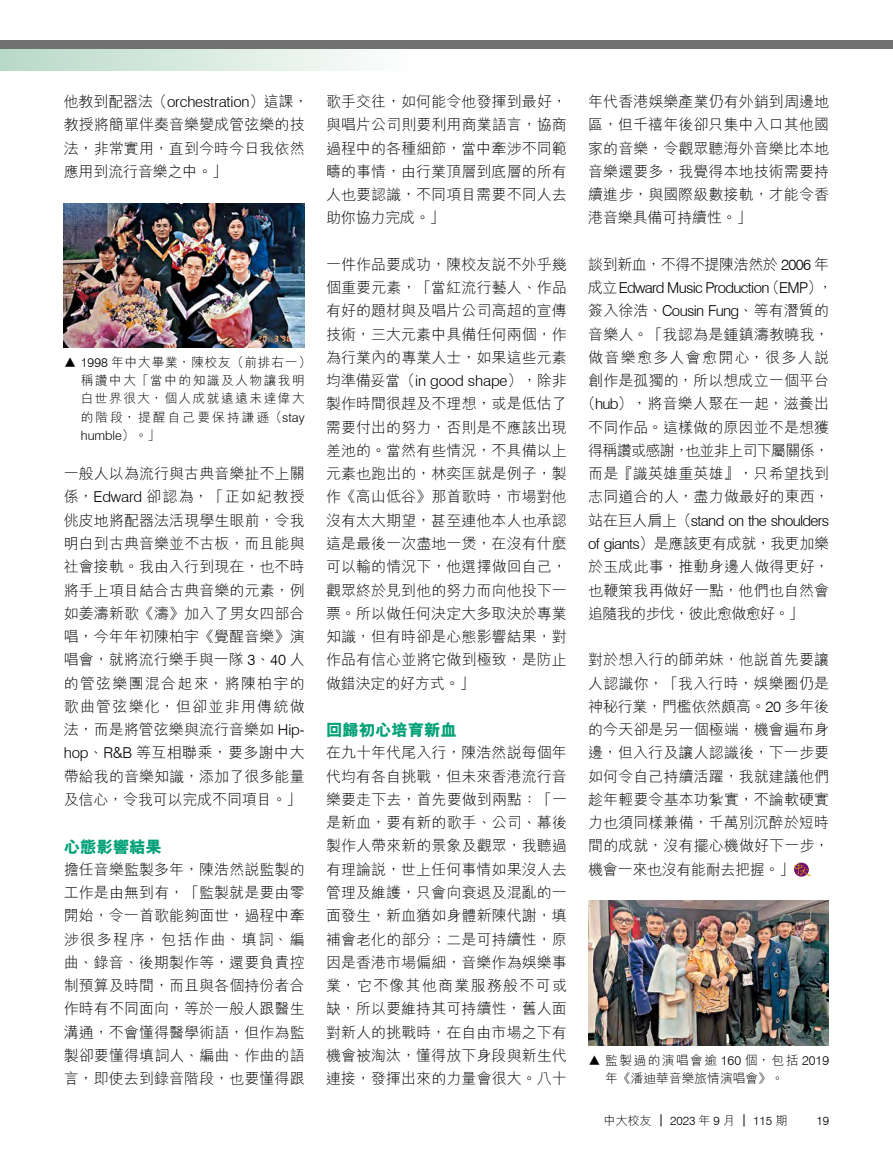
<style>
.page{position:relative;width:893px;height:1170px;background:#fff}
.page>*{position:absolute;margin:0;border:0;box-sizing:border-box;transform-origin:0 0}
.t1{font:800 16.5px "M Hei HK";letter-spacing:-.01em;color:#00a077}
.t2{font:300 15px/23.2px "M Hei HK";letter-spacing:.005em;color:#000;text-align:justify}
.t3{font:300 15px "Swiss 721 BT";letter-spacing:-.045em;color:#000}
.t4{font:300 15px "Swiss 721 BT";letter-spacing:-.01em;color:#000}
.t5{font:300 15px "M Hei HK";letter-spacing:-.03em;color:#000}
.t6{font:300 12.75px/18px "M Hei HK";letter-spacing:.11em;color:#000}
.t7{font:300 12.75px/18px "M Hei HK";color:#000}
.t8{font:300 12.75px "Swiss 721 BT";color:#000}
.t9{font:300 12px "M Hei HK";color:#000}
.t10{font:300 12px "Swiss 721 BT";color:#000}
.s1{font-family:"M Hei HK"}
.s2{font-family:"Swiss 721 BT"}
</style>
<div class="page">
<svg style="left:0;top:49px;width:359px;height:21px;background:#d6e9df"></svg>
<div style="left:0;top:41px;width:893px;height:8px;background:#727171"></div>
<div style="left:794px;top:862px;width:15px;height:14px;background:#750e6d;border-radius:50%"></div>
<svg style="left:794px;top:862px;width:16px;height:13px"></svg>
<img style="left:64px;top:203px;width:240px;height:144px">
<img style="left:588px;top:900px;width:241px;height:145px">
<p class="t4" style="left:64px;top:92px;width:246px"><span class="s1">他教到配器法（</span>orchestration<span class="s1">）這課，</span></p>
<p class="t2" style="left:64px;top:113px;width:242px">教授將簡單伴奏音樂變成管弦樂的技法，非常實用，直到今時今日我依然應用到流行音樂之中。」</p>
<p class="t6" style="left:81px;top:353px;width:232px;text-indent:-17px">▲ <span class="s2">1998</span> 年中大畢業，陳校友（前排右一）稱讚中大「當中的知識及人物讓我明白世界很大，個人成就遠遠未達偉大的階段，提醒自己要保持謙遜（<span class="s2">stay</span></p>
<p class="t8" style="left:81px;top:427px;width:81px">humble<span class="s1">）。」</span></p>
<p class="t2" style="left:64px;top:462px;width:242px">一般人以為流行與古典音樂扯不上關係，<span class="s2">Edward</span> 卻認為，「正如紀教授佻皮地將配器法活現學生眼前，令我明白到古典音樂並不古板，而且能與社會接軌。我由入行到現在，也不時將手上項目結合古典音樂的元素，例如姜濤新歌《濤》加入了男女四部合唱，今年年初陳柏宇《覺醒音樂》演唱會，就將流行樂手與一隊 <span class="s2">3</span>、<span class="s2">40</span> 人的管弦樂團混合起來，將陳柏宇的歌曲管弦樂化，但卻並非用傳統做法，而是將管弦樂與流行音樂如 <span class="s2">Hip&shy;hop</span>、<span class="s2">R&amp;B</span> 等互相聯乘，要多謝中大帶給我的音樂知識，添加了很多能量及信心，令我可以完成不同項目。」</p>
<p class="t1" style="left:64px;top:838px;width:100px">心態影響結果</p>
<p class="t2" style="left:64px;top:857px;width:242px">擔任音樂監製多年，陳浩然說監製的工作是由無到有，「監製就是要由零開始，令一首歌能夠面世，過程中牽涉很多程序，包括作曲、填詞、編曲、錄音、後期製作等，還要負責控制預算及時間，而且與各個持份者合作時有不同面向，等於一般人跟醫生溝通，不會懂得醫學術語，但作為監製卻要懂得填詞人、編曲、作曲的語言，即使去到錄音階段，也要懂得跟</p>
<p class="t2" style="left:326px;top:90px;width:242px">歌手交往，如何能令他發揮到最好，與唱片公司則要利用商業語言，協商過程中的各種細節，當中牽涉不同範疇的事情，由行業頂層到底層的所有人也要認識，不同項目需要不同人去助你協力完成。」</p>
<p class="t2" style="left:326px;top:252px;width:242px">一件作品要成功，陳校友說不外乎幾個重要元素，「當紅流行藝人、作品有好的題材與及唱片公司高超的宣傳技術，三大元素中具備任何兩個，作為行業內的專業人士，如果這些元素</p>
<p class="t4" style="left:326px;top:371px;width:242px"><span class="s1">均準備妥當（</span>in good shape<span class="s1">），除非</span></p>
<p class="t2" style="left:326px;top:392px;width:242px">製作時間很趕及不理想，或是低估了需要付出的努力，否則是不應該出現差池的。當然有些情況，不具備以上元素也跑出的，林奕匡就是例子，製作《高山低谷》那首歌時，市場對他沒有太大期望，甚至連他本人也承認這是最後一次盡地一煲，在沒有什麼可以輸的情況下，他選擇做回自己，觀眾終於見到他的努力而向他投下一票。所以做任何決定大多取決於專業知識，但有時卻是心態影響結果，對作品有信心並將它做到極致，是防止做錯決定的好方式。」</p>
<p class="t1" style="left:326px;top:722px;width:132px">回歸初心培育新血</p>
<p class="t2" style="left:326px;top:741px;width:242px">在九十年代尾入行，陳浩然說每個年代均有各自挑戰，但未來香港流行音樂要走下去，首先要做到兩點：「一是新血，要有新的歌手、公司、幕後製作人帶來新的景象及觀眾，我聽過有理論說，世上任何事情如果沒人去管理及維護，只會向衰退及混亂的一面發生，新血猶如身體新陳代謝，填補會老化的部分；二是可持續性，原因是香港市場偏細，音樂作為娛樂事業，它不像其他商業服務般不可或缺，所以要維持其可持續性，舊人面對新人的挑戰時，在自由市場之下有機會被淘汰，懂得放下身段與新生代連接，發揮出來的力量會很大。八十</p>
<p class="t2" style="left:588px;top:90px;width:242px">年代香港娛樂產業仍有外銷到周邊地區，但千禧年後卻只集中入口其他國家的音樂，令觀眾聽海外音樂比本地音樂還要多，我覺得本地技術需要持續進步，與國際級數接軌，才能令香港音樂具備可持續性。」</p>
<p class="t5" style="left:588px;top:257px;width:242px">談到新血，不得不提陳浩然於 <span class="s2">2006</span> 年</p>
<p class="t3" style="left:588px;top:278px;width:246px"><span class="s1">成立</span>Edward Music Production<span class="s1">（</span>EMP<span class="s1">），</span></p>
<p class="t2" style="left:581px;top:299px;width:250px;text-align:center">簽入徐浩、<span class="s2">Cousin Fung</span>、等有潛質的音樂人。「我認為是鍾鎮濤教曉我，做音樂愈多人會愈開心，很多人說創作是孤獨的，所以想成立一個平台（<span class="s2">hub</span>），將音樂人聚在一起，滋養出不同作品。這樣做的原因並不是想獲得稱讚或感謝，也並非上司下屬關係，而是『識英雄重英雄』，只希望找到志同道合的人，盡力做最好的東西，</p>
<p class="t3" style="left:588px;top:511px;width:242px"><span class="s1">站在巨人肩上（</span>stand on the shoulders</p>
<p class="t2" style="left:588px;top:531px;width:243px"><span class="s2">of giants</span>）是應該更有成就，我更加樂於玉成此事，推動身邊人做得更好，也鞭策我再做好一點，他們也自然會追隨我的步伐，彼此愈做愈好。」</p>
<p class="t2" style="left:588px;top:648px;width:242px">對於想入行的師弟妹，他說首先要讓人認識你，「我入行時，娛樂圈仍是神秘行業，門檻依然頗高。<span class="s2">20</span> 多年後的今天卻是另一個極端，機會遍布身邊，但入行及讓人認識後，下一步要如何令自己持續活躍，我就建議他們趁年輕要令基本功紮實，不論軟硬實力也須同樣兼備，千萬別沉醉於短時間的成就，沒有擺心機做好下一步，機會一來也沒有能耐去把握。」</p>
<p class="t7" style="left:605px;top:1051px;width:225px;text-indent:-17px">▲ 監製過的演唱會逾 <span class="s2">160</span> 個，包括 <span class="s2">2019</span>年《潘迪華音樂旅情演唱會》。</p>
<p class="t9" style="left:604px;top:1114px;width:185px">中大校友｜ <span class="s2">2023</span> 年 <span class="s2">9</span> 月｜ <span class="s2">115</span> 期</p>
<p class="t10" style="left:816px;top:1113px;width:14px">19</p>
</div>
